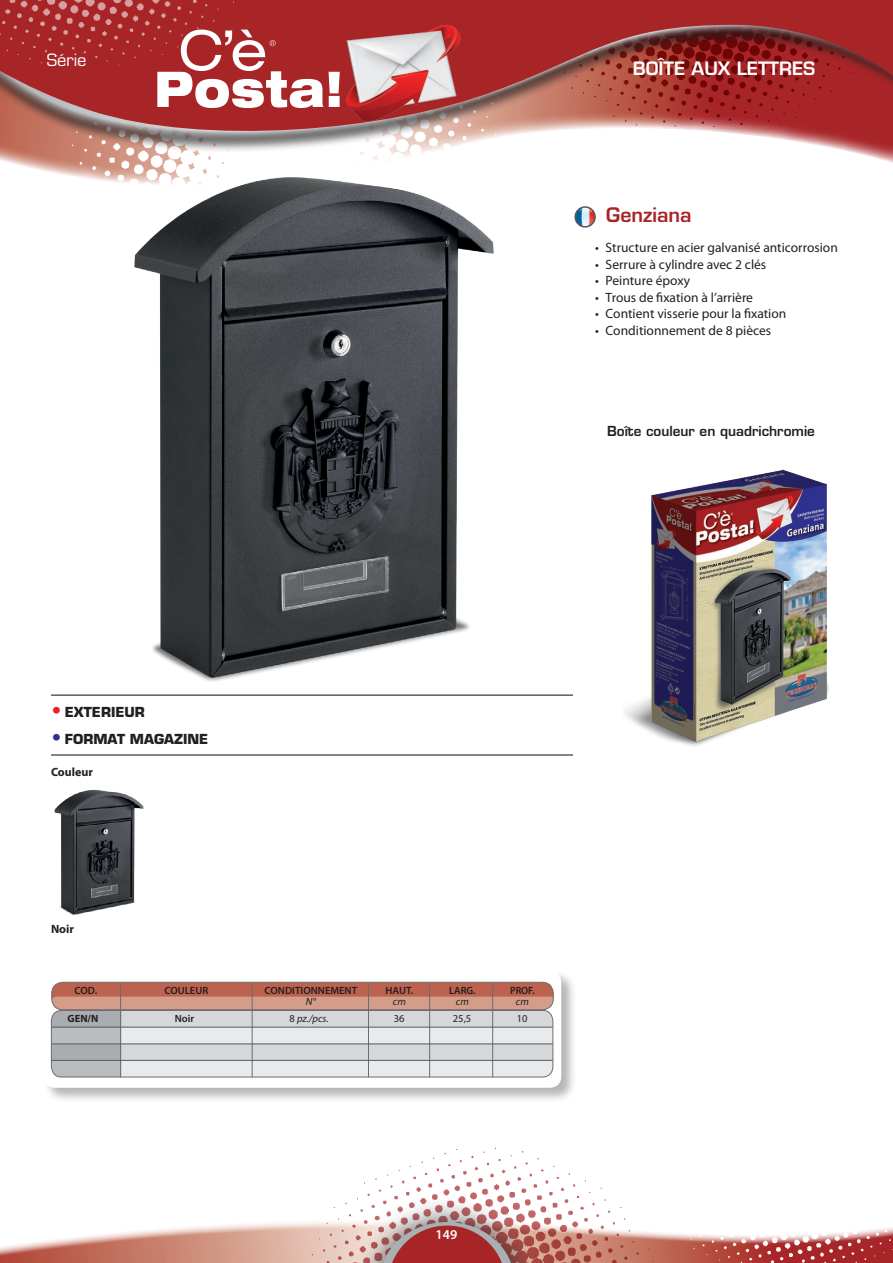
<style>
.page{position:relative;width:893px;height:1263px;background:#fff}
.page>*{position:absolute;margin:0;border:0;box-sizing:border-box;transform-origin:0 0}
.t1{font:600 19.5px "Eurostile LT Std";color:#a72427}
.t2{font:600 18px "Eurostile LT Std";color:#fff}
.t3{font:16.5px "Eurostile LT Std";color:#fff}
.t4{font:13.5px "Myriad Pro";color:#231f20}
.t5{font:600 13.5px "Eurostile LT Std";color:#231f20}
.t6{font:700 13.5px "Eurostile LT Std";color:#231f20}
.t7{font:600 13.5px "Myriad Pro";color:#fff}
.t8{font:700 12px "Myriad Pro";color:#231f20}
.t9{font:600 10.5px "Myriad Pro";color:#231f20}
.t10{font:italic 10.5px "Myriad Pro";color:#231f20}
.t11{font:10.5px "Myriad Pro";color:#231f20}
.t12{font:700 10.5px "Myriad Pro";color:#231f20}
.t13{font:600 10.5px "Myriad Pro";color:#231f20;scale:.94 1}
.s1{font-size:18px;color:#ee1d23}
.s2{font-size:18px;color:#2e3092}
.s3{font-style:normal}
</style>
<div class="page">
<img style="left:0;top:154px;width:596px;height:74px">
<svg style="left:0;top:145px;width:893px;height:9px"></svg>
<svg style="left:0;top:0;width:893px;height:145px;background:#ab4e4c"></svg>
<img style="left:0;top:0;width:362px;height:88px">
<svg style="left:0;top:1226px;width:204px;height:37px"></svg>
<img style="left:204px;top:1147px;width:372px;height:116px">
<img style="left:576px;top:1180px;width:317px;height:83px">
<div style="left:352px;top:1195px;width:189px;height:68px;background:#231f20;opacity:.65"></div>
<svg style="left:380px;top:1222px;width:134px;height:41px;background:#a95658"></svg>
<div style="left:157px;top:29px;width:194px;height:90px;background:#a72427"></div>
<svg style="left:157px;top:30px;width:166px;height:78px"></svg>
<img style="left:329px;top:18px;width:146px;height:109px">
<hr style="left:51px;top:754px;width:522px;height:2px;background:#585c5f">
<hr style="left:51px;top:694px;width:522px;height:2px;background:#585c5f">
<img style="left:114px;top:167px;width:390px;height:515px">
<img style="left:54px;top:789px;width:90px;height:126px">
<img style="left:625px;top:469px;width:204px;height:277px">
<img style="left:575px;top:207px;width:20px;height:20px;border-radius:10px">
<div style="left:574px;top:206px;width:22px;height:22px;border:2px solid #57585a;border-radius:50%"></div>
<div style="left:43px;top:970px;width:534px;height:133px;background:#585c5f;opacity:.45"></div>
<div style="left:44px;top:971px;width:517px;height:117px;background:#fff;border-radius:11px"></div>
<div style="left:52px;top:982px;width:501px;height:28px;background:#bc624f;border-radius:11px"></div>
<svg style="left:51px;top:996px;width:503px;height:82px;background:#d3cbca"></svg>
<div style="left:51px;top:982px;width:503px;height:28px;border:1px solid #6c6d70;border-radius:11px"></div>
<hr style="left:120px;top:982px;width:1px;height:95px;background:#6c6d70">
<hr style="left:252px;top:982px;width:1px;height:95px;background:#6c6d70">
<hr style="left:368px;top:982px;width:1px;height:95px;background:#6c6d70">
<hr style="left:429px;top:982px;width:1px;height:95px;background:#6c6d70">
<hr style="left:492px;top:982px;width:1px;height:95px;background:#6c6d70">
<hr style="left:51px;top:1027px;width:502px;height:1px;background:#57585a">
<hr style="left:51px;top:1060px;width:502px;height:1px;background:#57585a">
<hr style="left:51px;top:1044px;width:502px;height:1px;background:#57585a">
<p class="t3" style="left:47px;top:50px;width:41px">Série</p>
<p class="t2" style="left:633px;top:57px;width:184px">BOÎTE AUX LETTRES</p>
<p class="t1" style="left:606px;top:202px;width:87px">Genziana</p>
<p class="t4" style="left:595px;top:240px;width:244px">• Structure en acier galvanisé anticorrosion</p>
<p class="t4" style="left:595px;top:257px;width:173px">• Serrure à cylindre avec 2 clés</p>
<p class="t4" style="left:595px;top:273px;width:96px">• Peinture époxy</p>
<p class="t4" style="left:595px;top:290px;width:159px">• Trous de fixation à l’arrière</p>
<p class="t4" style="left:595px;top:306px;width:193px">• Contient visserie pour la fixation</p>
<p class="t4" style="left:595px;top:323px;width:178px">• Conditionnement de 8 pièces</p>
<p class="t5" style="left:607px;top:423px;width:209px">Boîte couleur en quadrichromie</p>
<p class="t6" style="left:51px;top:703px;width:95px"><span class="s1">•</span> EXTERIEUR</p>
<p class="t6" style="left:51px;top:730px;width:159px"><span class="s2">•</span> FORMAT MAGAZINE</p>
<p class="t8" style="left:51px;top:765px;width:44px">Couleur</p>
<p class="t8" style="left:51px;top:922px;width:25px">Noir</p>
<p class="t9" style="left:75px;top:984px;width:24px">COD.</p>
<p class="t9" style="left:164px;top:984px;width:45px">COULEUR</p>
<p class="t9" style="left:265px;top:984px;width:94px">CONDITIONNEMENT</p>
<p class="t9" style="left:386px;top:984px;width:29px">HAUT.</p>
<p class="t9" style="left:449px;top:984px;width:28px">LARG.</p>
<p class="t13" style="left:510px;top:984px;width:28px">PROF.</p>
<p class="t10" style="left:306px;top:996px;width:11px">N°</p>
<p class="t10" style="left:393px;top:996px;width:14px">cm</p>
<p class="t10" style="left:456px;top:996px;width:14px">cm</p>
<p class="t10" style="left:516px;top:996px;width:14px">cm</p>
<p class="t12" style="left:68px;top:1013px;width:32px">GEN/N</p>
<p class="t9" style="left:175px;top:1013px;width:21px">Noir</p>
<p class="t10" style="left:289px;top:1013px;width:41px"><span class="s3">8</span> pz./pcs.</p>
<p class="t11" style="left:394px;top:1013px;width:12px">36</p>
<p class="t11" style="left:453px;top:1013px;width:20px">25,5</p>
<p class="t11" style="left:517px;top:1013px;width:12px">10</p>
<p class="t7" style="left:436px;top:1227px;width:23px">149</p>
</div>
